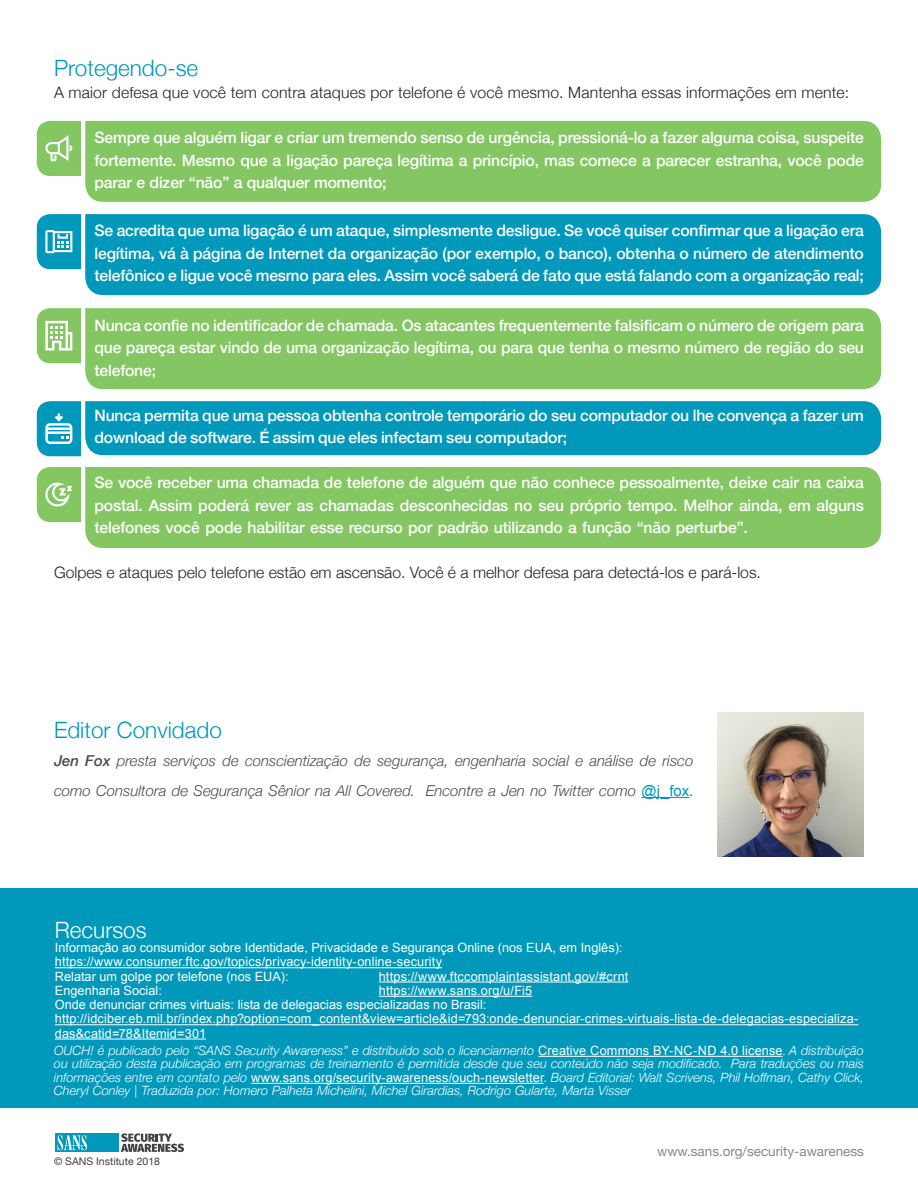
<style>
.page{position:relative;width:918px;height:1188px;background:#fff}
.page>*{position:absolute;margin:0;border:0;box-sizing:border-box;transform-origin:0 0}
.MainText{font:300 22.5px "Helvetica Neue";color:#0098bb}
.MainText-2{font:300 22.5px "Helvetica Neue";color:#0099bc}
.t1{font:300 22.5px "Helvetica Neue";color:#fff}
.indents{font:500 15.75px/22.5px "Helvetica Neue";letter-spacing:-.01em;color:#fff;text-align:justify}
.MainText-3{font:300 15.75px "Helvetica Neue";letter-spacing:.01em;color:#231f20}
.MainText-4{font:italic 300 15px/30px "Helvetica Neue";color:#464b54;text-align:right}
.t2{font:13.5px "Helvetica Neue";color:#868a8e}
.t3{font:12.75px "Arial";color:#fff}
.MainText-5{font:italic 300 12.75px/13.5px "Helvetica Neue";color:#fff;text-align:right}
.t4{font:10.5px "Helvetica Neue";color:#413f41}
.s1{font-weight:500}
.s2{font-family:"Arial";font-weight:400;font-style:normal;color:#0098bb}
.s3{font-style:normal}
.s4{font-family:"Arial";font-weight:400;font-style:normal}
.s5{font-family:"Proxima Nova";font-weight:400;font-style:normal}
</style>
<div class="page">
<div style="left:85px;top:121px;width:796px;height:81px;background:#83c662"></div>
<div style="left:85px;top:214px;width:796px;height:81px;background:#0098bb"></div>
<div style="left:85px;top:308px;width:796px;height:81px;background:#83c662"></div>
<div style="left:85px;top:467px;width:796px;height:81px;background:#83c662"></div>
<svg style="left:37px;top:121px;width:44px;height:55px;background:#91cc74"></svg>
<svg style="left:37px;top:214px;width:44px;height:55px;background:#28a8c5"></svg>
<svg style="left:37px;top:308px;width:44px;height:55px"></svg>
<svg style="left:37px;top:467px;width:44px;height:55px;background:#92cd75"></svg>
<div style="left:37px;top:401px;width:844px;height:55px;background:#0098bb"></div>
<div style="left:0;top:889px;width:918px;height:219px;background:#0099bc"></div>
<hr style="left:55px;top:967px;width:387px;height:1px;background:#fff">
<hr style="left:379px;top:982px;width:249px;height:1px;background:#fff">
<hr style="left:379px;top:996px;width:153px;height:1px;background:#fff">
<hr style="left:55px;top:1024px;width:803px;height:1px;background:#fff">
<hr style="left:55px;top:1039px;width:151px;height:1px;background:#fff">
<hr style="left:538px;top:1056px;width:245px;height:1px;background:#fff">
<hr style="left:251px;top:1083px;width:292px;height:1px;background:#fff">
<svg style="left:121px;top:1133px;width:63px;height:19px"></svg>
<div style="left:56px;top:1133px;width:63px;height:19px;background:#0098bb"></div>
<svg style="left:58px;top:1135px;width:29px;height:15px"></svg>
<hr style="left:642px;top:797px;width:47px;height:1px;background:#0098bb">
<img style="left:718px;top:713px;width:146px;height:143px">
<p class="MainText-2" style="left:54px;top:50px;width:146px">Protegendo-se</p>
<p class="MainText-3" style="left:54px;top:80px;width:797px">A maior defesa que você tem contra ataques por telefone é você mesmo. Mantenha essas informações em mente:</p>
<p class="indents" style="left:94px;top:125px;width:771px">Sempre que alguém ligar e criar um tremendo senso de urgência, pressioná-lo a fazer alguma coisa, suspeite fortemente. Mesmo que a ligação pareça legítima a princípio, mas comece a parecer estranha, você pode parar e dizer “não” a qualquer momento;</p>
<p class="indents" style="left:94px;top:218px;width:771px">Se acredita que uma ligação é um ataque, simplesmente desligue. Se você quiser confirmar que a ligação era legítima, vá à página de Internet da organização (por exemplo o, banco ,) obtenha o número de atendimento telefônico e ligue você mesmo para eles. Assim você saberá de fato que está falando com a organização real;</p>
<p class="indents" style="left:94px;top:313px;width:771px">Nunca confie no identificador de chamada. Os atacantes frequentemente falsificam o número de origem para que pareça estar vindo de uma organização legítima, ou para que tenha o mesmo número de região do seu telefone;</p>
<p class="indents" style="left:94px;top:403px;width:771px">Nunca permita que uma pessoa obtenha controle temporário do seu computador ou lhe convença a fazer um download de software É. assim que eles infectam seu computador;</p>
<p class="indents" style="left:94px;top:470px;width:771px">Se você receber uma chamada de telefone de alguém que não conhece pessoalmente, deixe cair na caixa postal. Assim poderá rever as chamadas desconhecidas no seu próprio tempo. Melhor ainda, em alguns telefones você pode habilitar esse recurso por padrão utilizando a função “não perturbe .“</p>
<p class="MainText-3" style="left:54px;top:560px;width:708px">Golpes e ataques pelo telefone estão em ascensão. Você aé melhor defesa para detectá-los e pará-los.</p>
<p class="MainText" style="left:54px;top:712px;width:169px">Editor Convidado</p>
<p class="MainText-4" style="left:54px;top:745px;width:641px"><span class="s1">Jen Fox</span> presta serviços de conscientização de segurança, engenharia social e análise de risco<br>Encontre a Jen no Twitter como <span class="s2">@ _j fox</span><span class="s3">.</span></p>
<p class="MainText-4" style="left:54px;top:775px;width:363px">como Consultora de Segurança Sênior na All Covered.</p>
<p class="t1" style="left:55px;top:912px;width:93px">Recursos</p>
<p class="t3" style="left:55px;top:939px;width:569px">Informação ao consumidor sobre Identidade, Privacidade e Segurança Online (nos EUA, em Inglês :(</p>
<p class="t3" style="left:55px;top:954px;width:389px">https://www.consumer.ftc.gov/topics/privacy-identity-online-security</p>
<p class="t3" style="left:379px;top:968px;width:251px">https://www.ftccomplaintassistant.gov/#crnt</p>
<p class="t3" style="left:55px;top:968px;width:235px">Relatar um golpe por telefone (nos EUA :)</p>
<p class="t3" style="left:55px;top:982px;width:109px">Engenharia Social:</p>
<p class="t3" style="left:55px;top:996px;width:433px">Onde denunciar crimes virtuais: lista de delegacias especializadas no Brasil:</p>
<p class="t3" style="left:55px;top:1025px;width:153px">das&amp;catid=78&amp;Itemid=301</p>
<p class="t3" style="left:379px;top:982px;width:155px">https://www.sans.org /u/ Fi5</p>
<p class="t3" style="left:55px;top:1011px;width:805px">http://idciber.eb.mil.br/index.php?option=com_content&amp;view=article&amp;id=793:onde-denunciar-crimes-virtuais-lista-de-delegacias-especializa-</p>
<p class="MainText-5" style="left:54px;top:1043px;width:812px">OUCH é! publicado pelo “SANS Security Awareness” e distribuído sob o licenciamento <span class="s4">Creative Commons BY-NC-ND 4.0 license</span> A<span class="s5">.</span> distribuição<br>Para traduções ou mais</p>
<p class="MainText-5" style="left:54px;top:1056px;width:812px;text-align:left">ou utilização desta publicação em programas de treinamento é permitida desde que seu conteúdo não seja modificado.<br>informações entre em contato pelo <span class="s4">www.sans.org/security-awareness/ouch-newsletter</span><span class="s3">.</span> Board Editorial: Walt Scrivens, Phil Hoffman, Cathy Click,<br>Cheryl Conley | Traduzida por: Homero Palheta Michelini, Michel Girardias, Rodrigo Gularte, Marta Visser</p>
<p class="t4" style="left:54px;top:1154px;width:108px">© SANS Institute 2018</p>
<p class="t2" style="left:657px;top:1142px;width:208px">www.sans.org/security-awareness</p>
</div>
